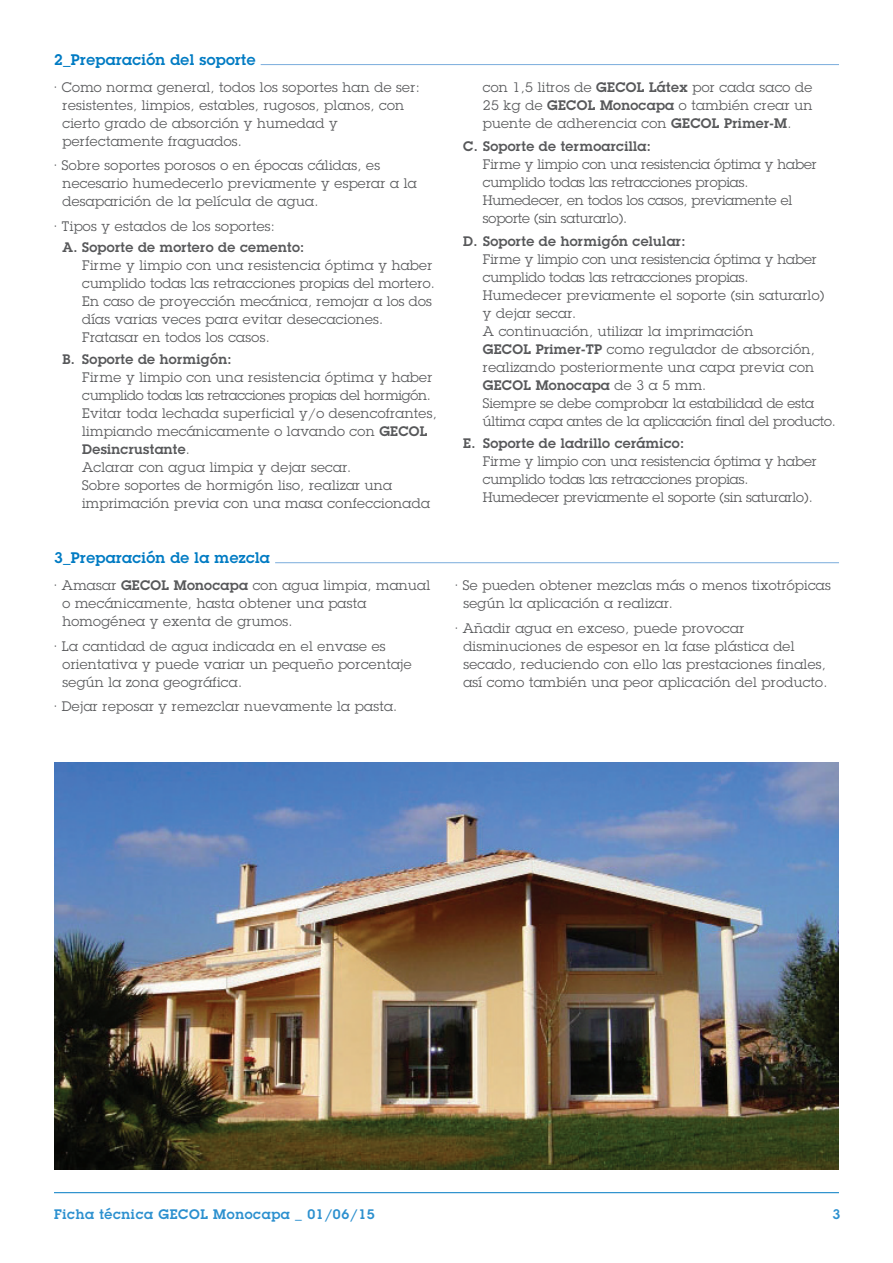
<style>
.page{position:relative;width:893px;height:1263px;background:#fff}
.page>*{position:absolute;margin:0;border:0;box-sizing:border-box;transform-origin:0 0}
.t1{font:600 15px "Lubalin Graph";letter-spacing:.025em;color:#007bc3}
.t2{font:13.5px/18px "Lubalin Graph";letter-spacing:.025em;color:#57585a}
.t3{font:13.5px/18px "Lubalin Graph";color:#57585a}
.t4{font:600 13.5px "Lubalin Graph";letter-spacing:.025em;color:#57585a}
.t5{font:600 13.5px "Lubalin Graph";letter-spacing:.05em;color:#2c90cf}
.s1{font-weight:600}
</style>
<div class="page">
<hr style="left:54px;top:1192px;width:785px;height:1px;background:#007bc3">
<img style="left:54px;top:762px;width:785px;height:407px">
<hr style="left:261px;top:64px;width:578px;height:1px;background:#7aacdc">
<hr style="left:275px;top:562px;width:564px;height:1px;background:#7aacdc">
<p class="t1" style="left:54px;top:51px;width:203px">2_Preparación del soporte</p>
<p class="t2" style="left:62px;top:78px;width:359px;text-indent:-9px">· Como norma general, todos los soportes han de ser: resistentes, limpios, estables, rugosos, planos, con cierto grado de absorción y humedad y perfectamente fraguados.</p>
<p class="t2" style="left:62px;top:156px;width:356px;text-indent:-9px">· Sobre soportes porosos o en épocas cálidas, es necesario humedecerlo previamente y esperar a la desaparición de la película de agua.</p>
<p class="t2" style="left:54px;top:217px;width:223px">· Tipos y estados de los soportes:</p>
<p class="t4" style="left:62px;top:239px;width:243px">A. Soporte de mortero de cemento:</p>
<p class="t2" style="left:82px;top:256px;width:354px">Firme y limpio con una resistencia óptima y haber cumplido todas las retracciones propias del mortero.<br>En caso de proyección mecánica, remojar a los dos días varias veces para evitar desecaciones.<br>Fratasar en todos los casos.</p>
<p class="t4" style="left:62px;top:351px;width:170px">B. Soporte de hormigón:</p>
<p class="t2" style="left:82px;top:368px;width:356px">Firme y limpio con una resistencia óptima y haber cumplido todas las retracciones propias del hormigón.<br>Evitar toda lechada superficial y/o desencofrantes, limpiando mecánicamente o lavando con <span class="s1">GECOL Desincrustante</span>.<br>Aclarar con agua limpia y dejar secar.<br>Sobre soportes de hormigón liso, realizar una imprimación previa con una masa confeccionada</p>
<p class="t1" style="left:54px;top:549px;width:217px">3_Preparación de la mezcla</p>
<p class="t2" style="left:62px;top:576px;width:369px;text-indent:-9px">· Amasar <span class="s1">GECOL Monocapa</span> con agua limpia, manual o mecánicamente, hasta obtener una pasta homogénea y exenta de grumos.</p>
<p class="t2" style="left:62px;top:637px;width:351px;text-indent:-9px">· La cantidad de agua indicada en el envase es orientativa y puede variar un pequeño porcentaje según la zona geográfica.</p>
<p class="t2" style="left:54px;top:697px;width:345px">· Dejar reposar y remezclar nuevamente la pasta.</p>
<p class="t2" style="left:483px;top:78px;width:331px;text-align:justify">con 1,5 litros de <span class="s1">GECOL Látex</span> por cada saco de 25 kg de <span class="s1">GECOL Monocapa</span> o también crear un puente de adherencia con <span class="s1">GECOL Primer-M</span>.</p>
<p class="t4" style="left:463px;top:139px;width:189px">C. Soporte de termoarcilla:</p>
<p class="t3" style="left:483px;top:156px;width:335px">Firme y limpio con una resistencia óptima y haber cumplido todas las retracciones propias.<br>Humedecer, en todos los casos, previamente el soporte (sin saturarlo).</p>
<p class="t4" style="left:463px;top:233px;width:224px">D. Soporte de hormigón celular:</p>
<p class="t2" style="left:483px;top:250px;width:355px">Firme y limpio con una resistencia óptima y haber cumplido todas las retracciones propias.<br>Humedecer previamente el soporte (sin saturarlo) y dejar secar.<br>A continuación, utilizar la imprimación<br><span class="s1">GECOL Primer-TP</span> como regulador de absorción, realizando posteriormente una capa previa con <span class="s1">GECOL Monocapa</span> de 3 a 5 mm.<br>Siempre se debe comprobar la estabilidad de esta última capa antes de la aplicación final del producto.</p>
<p class="t4" style="left:463px;top:436px;width:222px">E. Soporte de ladrillo cerámico:</p>
<p class="t3" style="left:483px;top:453px;width:335px">Firme y limpio con una resistencia óptima y haber cumplido todas las retracciones propias.<br>Humedecer previamente el soporte (sin saturarlo).</p>
<p class="t2" style="left:463px;top:576px;width:369px;text-indent:-9px">· Se pueden obtener mezclas más o menos tixotrópicas según la aplicación a realizar.</p>
<p class="t2" style="left:463px;top:619px;width:366px;text-indent:-9px">· Añadir agua en exceso, puede provocar disminuciones de espesor en la fase plástica del secado, reduciendo con ello las prestaciones finales, así como también una peor aplicación del producto.</p>
<p class="t5" style="left:54px;top:1206px;width:322px">Ficha técnica GECOL Monocapa _ 01/06/15</p>
<p class="t5" style="left:832px;top:1206px;width:9px">3</p>
</div>
